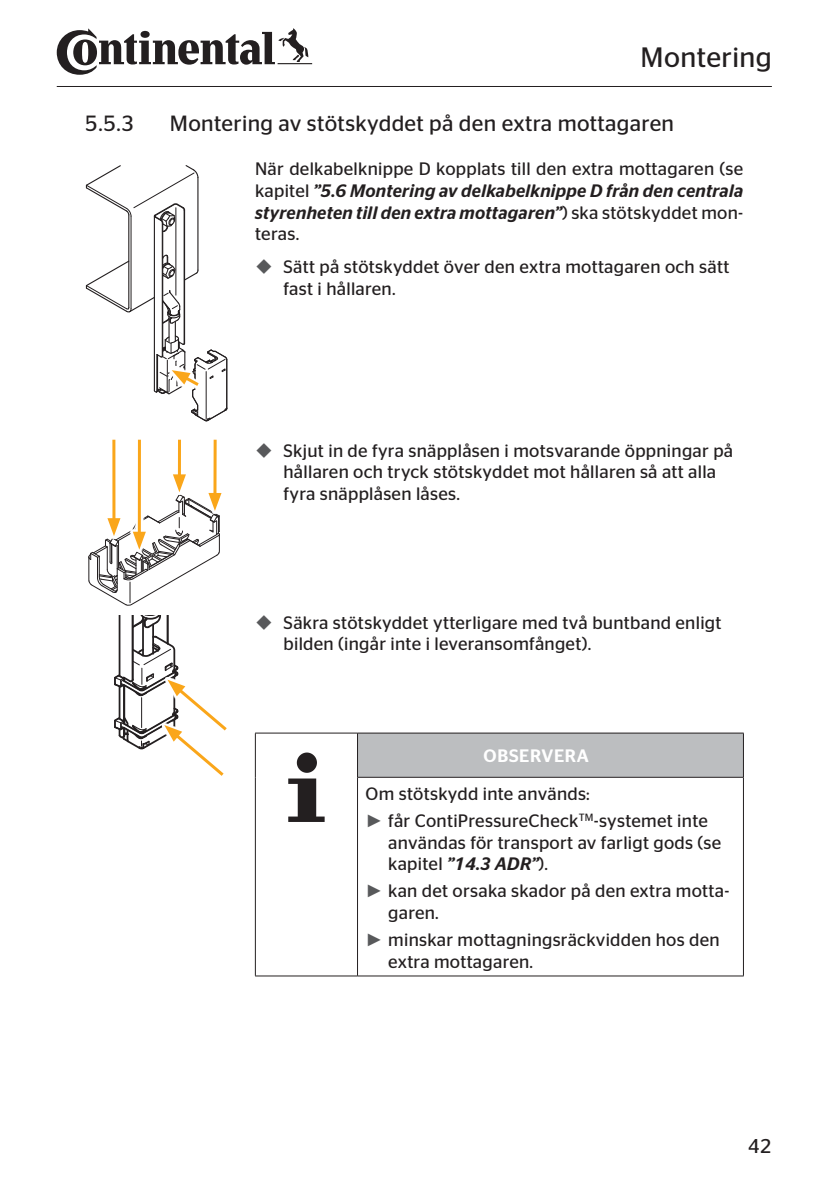
<style>
.page{position:relative;width:840px;height:1191px;background:#fff}
.page>*{position:absolute;margin:0;border:0;box-sizing:border-box;transform-origin:0 0}
.t1{font:28px "Continental Stag Sans";letter-spacing:.015em;color:#231f20}
.t2{font:22px "Continental Stag Sans";letter-spacing:.015em;color:#231f20}
.t3{font:20px "Continental Stag Sans";color:#231f20}
.t4{font:18px/21.6px "Continental Stag Sans";letter-spacing:.015em;color:#231f20}
.t5{font:500 18px "Continental Stag Sans";letter-spacing:.035em;color:#fff}
.s1{font-weight:500;font-style:italic}
.s2{font-family:"Arial";color:#58595b}
</style>
<div class="page">
<hr style="left:57px;top:86px;width:714px;height:1px;background:#231f20">
<svg style="left:57px;top:28px;width:255px;height:47px"></svg>
<div style="left:357px;top:733px;width:386px;height:44px;background:#bcbec0"></div>
<hr style="left:255px;top:975px;width:102px;height:1px;background:#231f20">
<hr style="left:255px;top:732px;width:102px;height:1px;background:#231f20">
<hr style="left:255px;top:733px;width:1px;height:44px;background:#231f20">
<hr style="left:255px;top:777px;width:1px;height:198px;background:#231f20">
<hr style="left:357px;top:777px;width:1px;height:198px;background:#231f20">
<hr style="left:742px;top:777px;width:1px;height:198px;background:#231f20">
<hr style="left:357px;top:975px;width:386px;height:1px;background:#231f20">
<hr style="left:357px;top:732px;width:386px;height:1px;background:#231f20">
<hr style="left:357px;top:733px;width:1px;height:44px;background:#231f20">
<hr style="left:742px;top:733px;width:1px;height:44px;background:#231f20">
<hr style="left:357px;top:777px;width:386px;height:1px;background:#231f20">
<svg style="left:288px;top:752px;width:36px;height:70px"></svg>
<hr style="left:131px;top:216px;width:1px;height:93px;background:#231f20">
<hr style="left:128px;top:215px;width:1px;height:92px;background:#231f20">
<hr style="left:197px;top:177px;width:1px;height:93px;background:#231f20">
<hr style="left:162px;top:222px;width:1px;height:134px;background:#231f20">
<hr style="left:154px;top:216px;width:1px;height:175px;background:#231f20">
<hr style="left:184px;top:210px;width:1px;height:133px;background:#231f20">
<svg style="left:85px;top:165px;width:114px;height:68px"></svg>
<hr style="left:175px;top:208px;width:1px;height:87px;background:#231f20">
<svg style="left:85px;top:254px;width:143px;height:168px"></svg>
<hr style="left:112px;top:440px;width:3px;height:84px;background:#faa61a">
<hr style="left:138px;top:440px;width:3px;height:97px;background:#faa61a">
<hr style="left:178px;top:440px;width:3px;height:40px;background:#faa61a">
<hr style="left:213px;top:440px;width:3px;height:58px;background:#faa61a">
<svg style="left:88px;top:474px;width:133px;height:132px"></svg>
<svg style="left:114px;top:616px;width:113px;height:160px"></svg>
<h1 class="t1" style="left:640px;top:41px;width:133px">Montering</h1>
<p class="t2" style="left:85px;top:111px;width:51px">5.5.3</p>
<p class="t2" style="left:170px;top:111px;width:505px">Montering av stötskyddet på den extra mottagaren</p>
<p class="t4" style="left:255px;top:158px;width:489px;text-align:justify">När delkabelknippe D kopplats till den extra mottagaren (se kapitel <span class="s1">”5.6 Montering av delkabelknippe D från den centrala styrenheten till den extra mottagaren”</span>) ska stötskyddet mon&shy;teras.</p>
<p class="t4" style="left:283px;top:256px;width:447px">Sätt på stötskyddet över den extra mottagaren och sätt fast i hållaren.</p>
<p class="t4" style="left:283px;top:439px;width:451px">Skjut in de fyra snäpplåsen i motsvarande öppningar på hållaren och tryck stötskyddet mot hållaren så att alla fyra snäpplåsen låses.</p>
<p class="t4" style="left:283px;top:611px;width:439px">Säkra stötskyddet ytterligare med två buntband enligt bilden (ingår inte i leveransomfånget).</p>
<p class="t5" style="left:483px;top:745px;width:107px">OBSERVERA</p>
<p class="t4" style="left:365px;top:779px;width:344px;line-height:27.2px">Om stötskydd inte används:<br><span class="s2">►</span> får ContiPressureCheck<sup>TM</sup>-systemet inte</p>
<p class="t4" style="left:388px;top:831px;width:334px">användas för transport av farligt gods (se kapitel <span class="s1">”14.3 ADR”</span>).</p>
<p class="t4" style="left:388px;top:880px;width:342px;text-indent:-23px"><span class="s2">►</span> kan det orsaka skador på den extra motta&shy;garen.</p>
<p class="t4" style="left:388px;top:929px;width:333px;text-indent:-23px"><span class="s2">►</span> minskar mottagningsräckvidden hos den extra mottagaren.</p>
<p class="t3" style="left:747px;top:1134px;width:25px">42</p>
</div>
